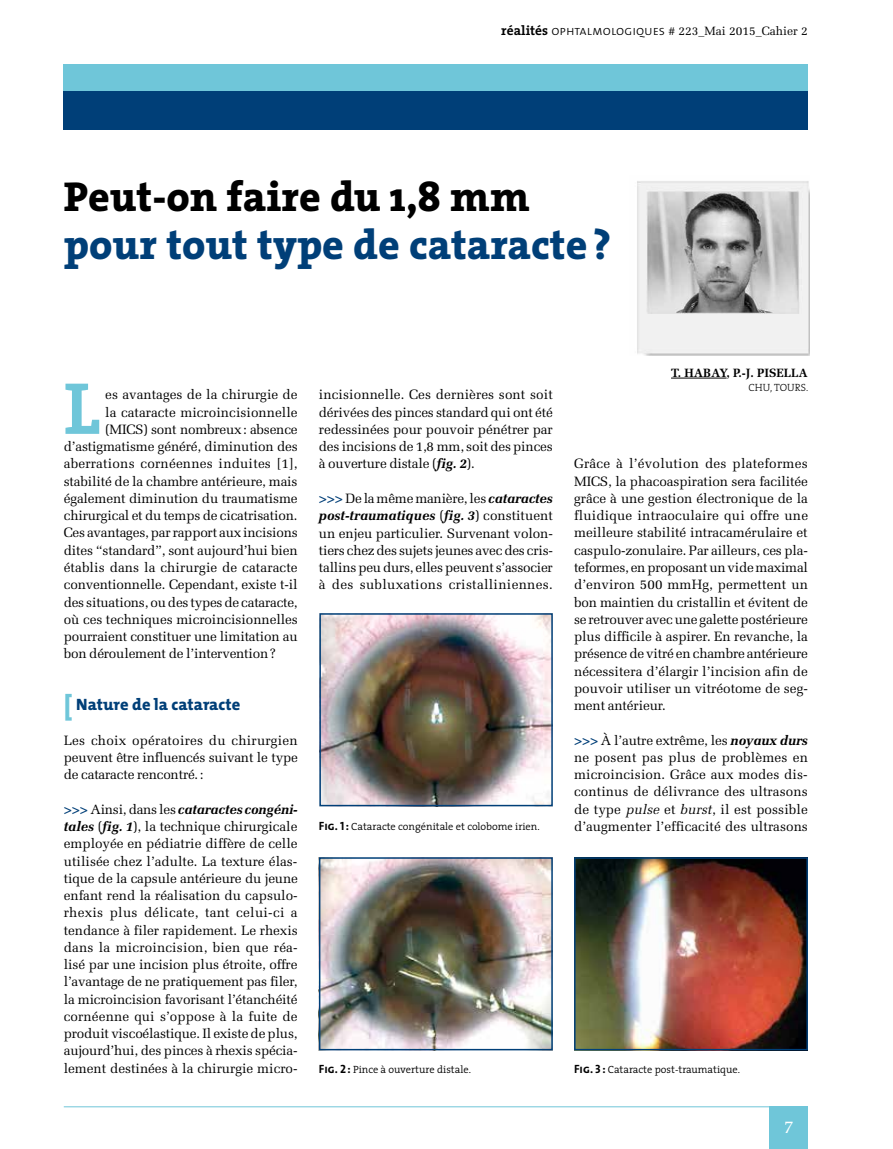
<style>
.page{position:relative;width:893px;height:1149px;background:#fff}
.page>*{position:absolute;margin:0;border:0;box-sizing:border-box;transform-origin:0 0}
.t1{font:74.25px "The Serif Bold Caps";color:#6fc6d9}
.t2{font:800 42px "The Serif";color:#003f78}
.t3{font:800 42px "The Serif";color:#000}
.t4{font:18px "Melior";color:#fff}
.t5{font:800 16.5px "The Mix";color:#003f78}
.t6{font:13.5px/17.2px "Melior";letter-spacing:-.015em;color:#000;text-align:justify}
.t7{font:13.5px "Melior";letter-spacing:.015em;color:#000}
.t8{font:13.5px "Melior";letter-spacing:.005em;color:#000}
.t9{font:12px "Melior";color:#000}
.t10{font:700 12px "Melior";color:#000}
.t11{font:300 10.5px "The Serif";color:#000}
.t12{font:300 10.5px "The Serif";color:#000}
.s1{font-family:"The Serif";font-weight:700;font-size:13.5px}
.s2{font-family:"The Sans Light Caps";font-size:13.5px}
.s3{font-size:27px;color:#6fc6d9}
.s4{font-weight:700;color:#003f78}
.s5{font-weight:700;font-style:italic}
.s6{font-family:"The Sans Bold Caps";font-weight:400;font-size:12px}
.s7{font-style:italic}
</style>
<div class="page">
<div style="left:64px;top:64px;width:744px;height:27px;background:#6fc6d9"></div>
<div style="left:64px;top:91px;width:744px;height:39px;background:#003f78"></div>
<div style="left:770px;top:1106px;width:38px;height:42px;background:#6fc6d9"></div>
<hr style="left:64px;top:1106px;width:744px;height:1px;background:#6fc6d9">
<hr style="left:671px;top:377px;width:56px;height:1px;background:#000">
<img style="left:322px;top:616px;width:228px;height:187px">
<div style="left:319px;top:613px;width:234px;height:193px;border:2px solid #003f78"></div>
<img style="left:322px;top:860px;width:228px;height:187px">
<div style="left:319px;top:857px;width:234px;height:193px;border:2px solid #003f78"></div>
<img style="left:577px;top:860px;width:228px;height:187px">
<div style="left:574px;top:857px;width:234px;height:193px;border:2px solid #003f78"></div>
<img style="left:637px;top:181px;width:172px;height:174px">
<p class="t9" style="left:501px;top:24px;width:308px"><span class="s1">réalités</span> <span class="s2">ophtalmologiques</span> # 223_Mai 2015_Cahier 2</p>
<h2 class="t3" style="left:64px;top:161px;width:467px">Peut-on faire du 1,8 mm</h2>
<h2 class="t2" style="left:64px;top:209px;width:549px">pour tout type de cataracte?</h2>
<h1 class="t1" style="left:64px;top:346px;width:38px">L</h1>
<p class="t6" style="left:105px;top:386px;width:194px">es avantages de la chirurgie de</p>
<p class="t6" style="left:105px;top:403px;width:194px">la cataracte microincisionnelle</p>
<p class="t6" style="left:105px;top:420px;width:194px">(MICS) sont nombreux: absence</p>
<p class="t6" style="left:64px;top:438px;width:235px">d’astigmatisme généré, diminution des</p>
<p class="t7" style="left:64px;top:455px;width:235px">aberrations cornéennes induites [1],</p>
<p class="t6" style="left:64px;top:472px;width:235px">stabilité de la chambre antérieure, mais</p>
<p class="t6" style="left:64px;top:489px;width:235px">également diminution du traumatisme</p>
<p class="t6" style="left:64px;top:507px;width:235px">chirurgical et du temps de cicatrisation.</p>
<p class="t6" style="left:64px;top:524px;width:235px">Ces avantages, par rapport aux incisions</p>
<p class="t6" style="left:64px;top:541px;width:235px">dites “standard”, sont aujourd’hui bien</p>
<p class="t8" style="left:64px;top:559px;width:235px">établis dans la chirurgie de cataracte</p>
<p class="t6" style="left:64px;top:576px;width:235px">conventionnelle. Cependant, existe t-il</p>
<p class="t6" style="left:64px;top:593px;width:235px">des situations, ou des types de cataracte,</p>
<p class="t6" style="left:64px;top:610px;width:236px">où ces techniques microincisionnelles</p>
<p class="t6" style="left:64px;top:627px;width:235px">pourraient constituer une limitation au</p>
<p class="t6" style="left:64px;top:645px;width:214px">bon déroulement de l’intervention?</p>
<p class="t5" style="left:64px;top:690px;width:178px"><span class="s3">[</span> Nature de la cataracte</p>
<p class="t6" style="left:64px;top:731px;width:236px">Les choix opératoires du chirurgien peuvent être influencés suivant le type de cataracte rencontré.:</p>
<p class="t6" style="left:64px;top:800px;width:236px"><span class="s4">&gt;&gt;&gt;</span> Ainsi, dans les <span class="s5">cataractes congéni&shy;tales</span> (<span class="s5">fig. 1</span>), la technique chirurgicale employée en pédiatrie diffère de celle utilisée chez l’adulte. La texture élas&shy;tique de la capsule antérieure du jeune enfant rend la réalisation du capsulo&shy;rhexis plus délicate, tant celui-ci a tendance à filer rapidement. Le rhexis dans la microincision, bien que réa&shy;lisé par une incision plus étroite, offre l’avantage de ne pratiquement pas filer, la microincision favorisant l’étanchéité cornéenne qui s’oppose à la fuite de produit viscoélastique. Il existe de plus, aujourd’hui, des pinces à rhexis spécia&shy;lement destinées à la chirurgie micro-</p>
<p class="t6" style="left:319px;top:386px;width:235px">incisionnelle. Ces dernières sont soit dérivées des pinces standard qui ont été redessinées pour pouvoir pénétrer par des incisions de 1,8 mm, soit des pinces à ouverture distale (<span class="s5">fig. 2</span>).</p>
<p class="t6" style="left:319px;top:489px;width:236px"><span class="s4">&gt;&gt;&gt;</span> De la même manière, les <span class="s5">cataractes post-traumatiques</span> (<span class="s5">fig. 3</span>) constituent un enjeu particulier. Survenant volon&shy;tiers chez des sujets jeunes avec des cris&shy;tallins peu durs, elles peuvent s’associer à des subluxations cristalliniennes.</p>
<p class="t11" style="left:319px;top:817px;width:222px"><span class="s6">Fig. 1:</span> Cataracte congénitale et colobome irien.</p>
<p class="t10" style="left:671px;top:365px;width:138px">T. HABAY, P.-J. PISELLA</p>
<p class="t12" style="left:749px;top:379px;width:61px">CHU, TOURS.</p>
<p class="t6" style="left:574px;top:455px;width:236px">Grâce à l’évolution des plateformes MICS, la phacoaspiration sera facilitée grâce à une gestion électronique de la fluidique intraoculaire qui offre une meilleure stabilité intracamérulaire et caspulo-zonulaire. Par ailleurs, ces pla&shy;teformes, en proposant un vide maximal d’environ 500 mmHg, permettent un bon maintien du cristallin et évitent de se retrouver avec une galette postérieure plus difficile à aspirer. En revanche, la présence de vitré en chambre antérieure nécessitera d’élargir l’incision afin de pouvoir utiliser un vitréotome de seg&shy;ment antérieur.</p>
<p class="t6" style="left:574px;top:731px;width:235px"><span class="s4">&gt;&gt;&gt;</span> À l’autre extrême, les <span class="s5">noyaux durs </span>ne posent pas plus de problèmes en microincision. Grâce aux modes dis&shy;continus de délivrance des ultrasons de type <span class="s7">pulse</span> et <span class="s7">burst</span>, il est possible d’augmenter l’efficacité des ultrasons</p>
<p class="t11" style="left:319px;top:1059px;width:154px"><span class="s6">Fig. 2 :</span> Pince à ouverture distale.</p>
<p class="t11" style="left:574px;top:1059px;width:167px"><span class="s6">Fig. 3 :</span> Cataracte post-traumatique.</p>
<h3 class="t4" style="left:784px;top:1115px;width:12px">7</h3>
</div>
